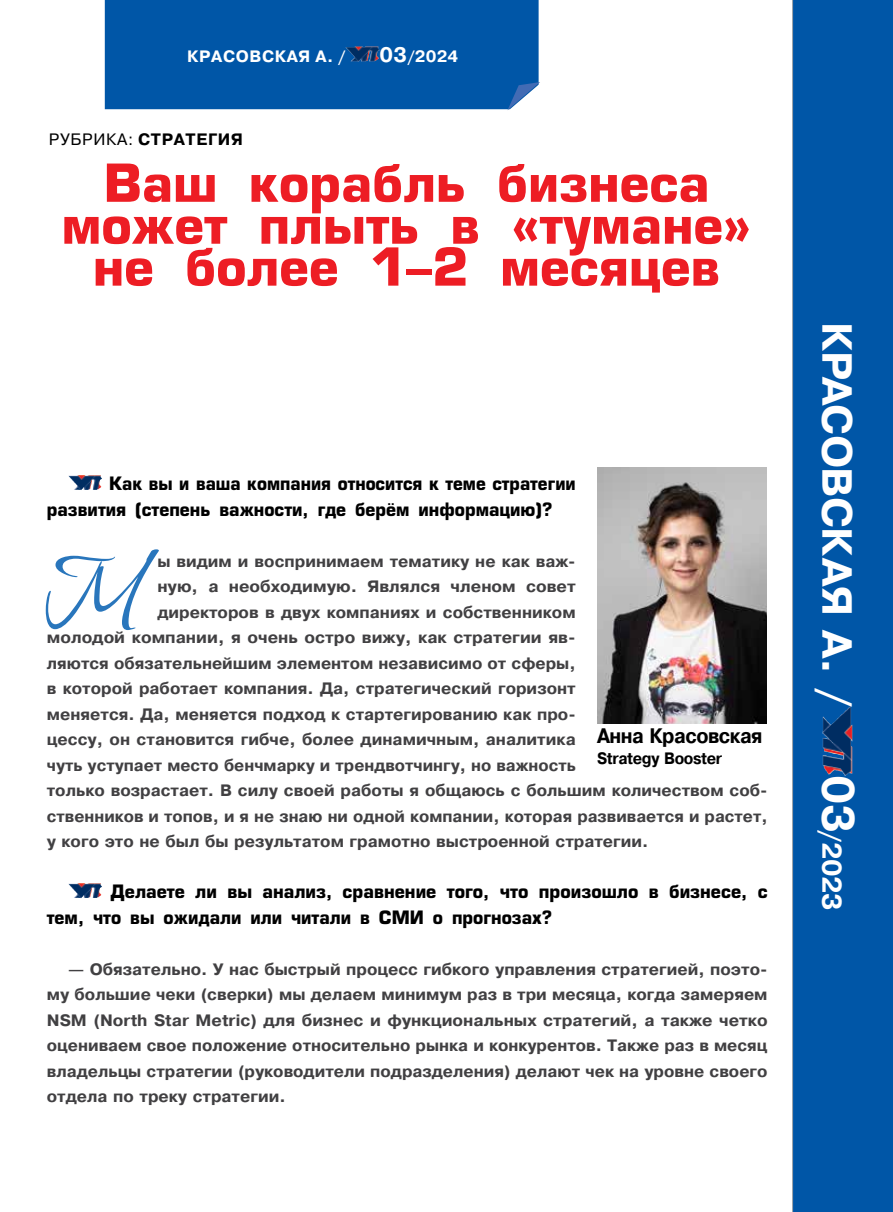
<style>
.page{position:relative;width:893px;height:1212px;background:#fff}
.page>*{position:absolute;margin:0;border:0;box-sizing:border-box;transform-origin:0 0}
.t1{font:108px "Vera Crouz";color:#2976bc}
.t2{font:700 51px/41.8px "Europe";color:#ed1d24;text-align:center}
.t3{font:700 42px "Pragmatica C";letter-spacing:-.015em;color:#fff}
.t4{font:700 27px "Pragmatica C";color:#fff}
.t5{font:700 21px "Pragmatica C";letter-spacing:-.025em;color:#000;scale:.92 1}
.t6{font:700 18px/25.5px "Europe";color:#000}
.t7{font:700 18px/25.5px "Europe";color:#000;scale:.93 1}
.t8{font:700 16.5px/25.5px "Pragmatica";color:#414042;text-align:justify}
.t9{font:700 16.5px "Pragmatica";letter-spacing:.04em;color:#fff}
.t10{font:700 16.5px "Pragmatica";letter-spacing:.04em;color:#000}
.t11{font:700 16.5px "Pragmatica C";letter-spacing:-.025em;color:#000;scale:.92 1}
.s1{font-size:21px}
.s2{font-weight:400}
.s3{font-size:45px}
</style>
<div class="page">
<img style="left:68px;top:475px;width:34px;height:15px">
<img style="left:68px;top:883px;width:34px;height:15px">
<div style="left:793px;top:0;width:100px;height:1212px;background:#0056a7"></div>
<div style="left:105px;top:0;width:434px;height:109px;background:#0056a7"></div>
<hr style="left:792px;top:0;width:1px;height:1212px;background:#a7a9ac">
<svg style="left:507px;top:82px;width:33px;height:28px"></svg>
<img style="left:822px;top:706px;width:30px;height:70px">
<img style="left:597px;top:467px;width:169px;height:257px">
<img style="left:346px;top:47px;width:34px;height:15px">
<p class="t9" style="left:187px;top:45px;width:160px">КРАСОВСКАЯ А. /</p>
<p class="t9" style="left:380px;top:45px;width:80px"><span class="s1">03</span>/2024</p>
<p class="t10" style="left:49px;top:128px;width:195px"><span class="s2">РУБРИКА:</span> СТРАТЕГИЯ</p>
<h2 class="t2" style="left:62px;top:162px;width:691px">Ваш корабль бизнеса может плыть в «тумане» не более 1–2 месяцев</h2>
<p class="t7" style="left:47px;top:471px;width:570px;text-indent:62px">Как вы и ваша компания относится к теме стратегии развития (степень важности, где берём информацию)?</p>
<p class="t8" style="left:157px;top:548px;width:420px">ы видим и воспринимаем тематику не как важ-</p>
<p class="t8" style="left:157px;top:574px;width:420px">ную, а необходимую. Являлся членом совет</p>
<p class="t8" style="left:157px;top:599px;width:420px">директоров в двух компаниях и собственником</p>
<p class="t8" style="left:47px;top:625px;width:530px">молодой компании, я очень остро вижу, как стратегии яв-</p>
<p class="t8" style="left:47px;top:650px;width:530px">ляются обязательнейшим элементом независимо от сферы,</p>
<p class="t8" style="left:47px;top:676px;width:530px">в которой работает компания. Да, стратегический горизонт</p>
<p class="t8" style="left:47px;top:701px;width:530px">меняется. Да, меняется подход к стартегированию как про-</p>
<p class="t8" style="left:47px;top:727px;width:530px">цессу, он становится гибче, более динамичным, аналитика</p>
<p class="t8" style="left:47px;top:752px;width:530px">чуть уступает место бенчмарку и трендвотчингу, но важность</p>
<p class="t8" style="left:47px;top:778px;width:722px">только возрастает. В силу своей работы я общаюсь с большим количеством соб-</p>
<p class="t8" style="left:47px;top:803px;width:722px">ственников и топов, и я не знаю ни одной компании, которая развивается и растет,</p>
<p class="t8" style="left:47px;top:829px;width:603px">у кого это не был бы результатом грамотно выстроенной стратегии.</p>
<p class="t6" style="left:47px;top:879px;width:722px;text-indent:64px">Делаете ли вы анализ, сравнение того, что произошло в бизнесе, с тем, что вы ожидали или читали в СМИ о прогнозах?</p>
<p class="t8" style="left:47px;top:956px;width:722px;text-indent:21px">― Обязательно. У нас быстрый процесс гибкого управления стратегией, поэто&shy;му большие чеки (сверки) мы делаем минимум раз в три месяца, когда замеряем NSM (North Star Metric) для бизнес и функциональных стратегий, а также четко оцениваем свое положение относительно рынка и конкурентов. Также раз в месяц владельцы стратегии (руководители подразделения) делают чек на уровне своего отдела по треку стратегии.</p>
<h1 class="t1" style="left:47px;top:534px;width:95px">М</h1>
<p class="t5" style="left:597px;top:725px;width:182px">Анна Красовская</p>
<p class="t11" style="left:597px;top:750px;width:138px">Strategy Booster</p>
<h3 class="t3" style="left:859px;top:322px;width:386px;rotate:90deg">КРАСОВСКАЯ А. /</h3>
<h3 class="t4" style="left:846px;top:775px;width:137px;rotate:90deg"><span class="s3">03</span>/2023</h3>
</div>
